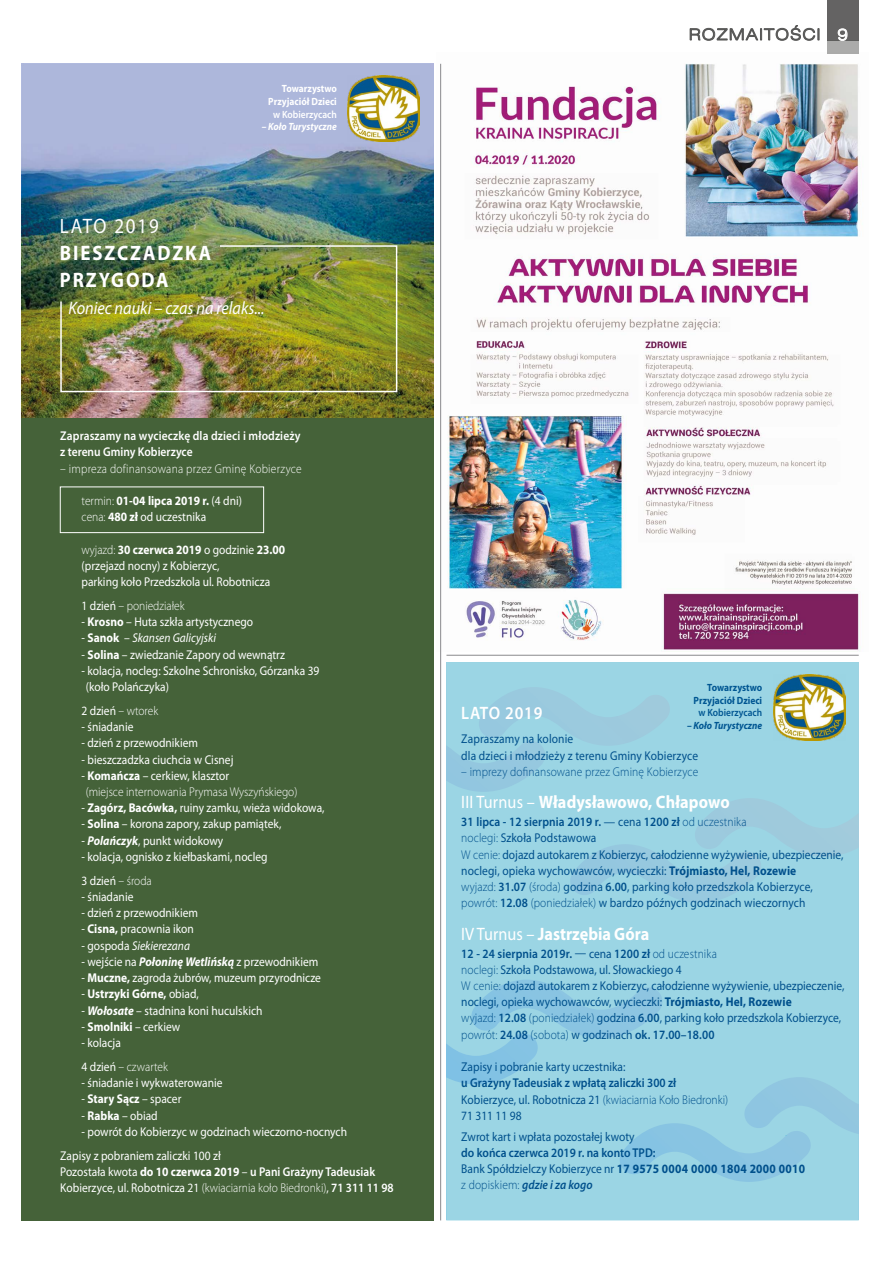
<style>
.page{position:relative;width:893px;height:1263px;background:#fff}
.page>*{position:absolute;margin:0;border:0;box-sizing:border-box;transform-origin:0 0}
.t1{font:700 21px/27px "Myriad Pro";letter-spacing:.1em;color:#fff;scale:.9 1}
.t2{font:21px "Myriad Pro";letter-spacing:.1em;color:#fff;scale:.9 1}
.t3{font:700 18px "Myriad Pro";color:#fff;scale:.9 1}
.t4{font:italic 18px "Myriad Pro";color:#fff;scale:.9 1}
.t5{font:600 18px "Myriad Pro";letter-spacing:.05em;color:#fff;scale:.9 1}
.t6{font:15.75px "Swis 721 Lt Ex EU";letter-spacing:.075em;color:#575756}
.t7{font:12.75px/16.2px "Myriad Pro";color:#fff;scale:.9 1}
.t8{font:12.75px/16.2px "Myriad Pro";color:#00508c;scale:.9 1}
.t9{font:600 12.75px/16.2px "Myriad Pro";color:#00508c;scale:.9 1}
.t10{font:300 12.75px/16.2px "Myriad Pro";color:#fff;scale:.9 1}
.t11{font:700 12.75px/16.2px "Myriad Pro";color:#fff;scale:.9 1}
.t12{font:600 12.75px/16.2px "Myriad Pro";letter-spacing:.01em;color:#fff;scale:.9 1}
.t13{font:italic 12.75px "Myriad Pro";color:#fff;scale:.9 1}
.t14{font:300 12.75px "Myriad Pro";letter-spacing:.01em;color:#00508c;scale:.9 1}
.t15{font:300 12.75px "Myriad Pro";letter-spacing:.02em;color:#fff;scale:.9 1}
.t16{font:700 10.5px/12.6px "Myriad Pro";color:#005692;text-align:right;scale:.9 1}
.t17{font:700 10.5px/12.6px "Myriad Pro";color:#fff;text-align:right;scale:.9 1}
.t18{font:italic 700 10.5px "Myriad Pro";color:#005692;scale:.9 1}
.t19{font:italic 700 10.5px "Myriad Pro";color:#fff;scale:.9 1}
.t20{font:600 10.5px "Myriad Pro";color:#005692;scale:.9 1}
.t21{font:600 10.5px "Myriad Pro";color:#fff;scale:.9 1}
.s1{font-weight:300}
.s2{font-weight:400}
.s3{font-weight:700}
.s4{font-style:normal}
.s5{font-weight:700;font-style:normal}
.s6{font-weight:700;font-style:italic}
.s7{font-weight:600}
.s8{color:#fff}
.s9{font-style:italic}
</style>
<div class="page">
<img style="left:21px;top:64px;width:413px;height:354px">
<svg style="left:446px;top:662px;width:413px;height:558px;background:#99d2e3"></svg>
<hr style="left:446px;top:655px;width:413px;height:1px;background:#969699">
<div style="left:21px;top:418px;width:413px;height:802px;background:#456239"></div>
<img style="left:440px;top:53px;width:420px;height:598px">
<img style="left:773px;top:674px;width:72px;height:66px">
<img style="left:348px;top:75px;width:72px;height:66px">
<img style="left:60px;top:245px;width:338px;height:148px">
<div style="left:60px;top:486px;width:204px;height:47px;border:1px solid #fff"></div>
<hr style="left:440px;top:64px;width:1px;height:1156px;background:#969699">
<svg style="left:689px;top:25px;width:130px;height:16px"></svg>
<div style="left:827px;top:0;width:32px;height:40px;background:#646363"></div>
<div style="left:827px;top:40px;width:32px;height:13px;background:#ababaa"></div>
<svg style="left:837px;top:28px;width:11px;height:13px"></svg>
<p class="t17" style="left:268px;top:82px;width:78px">Towarzystwo<br>Przyjaciół Dzieci</p>
<p class="t21" style="left:273px;top:107px;width:72px">w Kobierzycach</p>
<p class="t19" style="left:262px;top:120px;width:85px">– Koło Turystyczne</p>
<h1 class="t2" style="left:60px;top:213px;width:111px">LATO 2019</h1>
<h1 class="t1" style="left:60px;top:239px;width:170px">BIESZCZADZKA<br>PRZYGODA</h1>
<h2 class="t4" style="left:68px;top:297px;width:219px">Koniec nauki – czas na relaks...</h2>
<p class="t12" style="left:60px;top:427px;width:268px">Zapraszamy na wycieczkę dla dzieci i młodzieży z terenu Gminy Kobierzyce</p>
<p class="t15" style="left:60px;top:461px;width:270px">– impreza dofinansowana przez Gminę Kobierzyce</p>
<p class="t11" style="left:82px;top:492px;width:180px"><span class="s1">termin:</span> 01-04 lipca 2019 r. <span class="s2">(4 dni) </span><span class="s1">cena:</span> 480 zł <span class="s2">od uczestnika</span></p>
<p class="t7" style="left:82px;top:541px;width:228px"><span class="s1">wyjazd:</span> <span class="s3">30 czerwca 2019</span> o godzinie <span class="s3">23.00 </span>(przejazd nocny) z Kobierzyc,<br>parking koło Przedszkola ul. Robotnicza</p>
<p class="t10" style="left:82px;top:597px;width:116px"><span class="s2">1 dzień</span> – poniedziałek</p>
<p class="t7" style="left:82px;top:614px;width:192px">- <span class="s3">Krosno</span> – Huta szkła artystycznego</p>
<p class="t13" style="left:82px;top:630px;width:151px"><span class="s4">-</span> <span class="s5">Sanok</span> <span class="s4">–</span> Skansen Galicyjski</p>
<p class="t7" style="left:82px;top:646px;width:228px">- <span class="s3">Solina</span> – zwiedzanie Zapory od wewnątrz</p>
<p class="t7" style="left:86px;top:662px;width:261px;text-indent:-4px">- kolacja, nocleg: Szkolne Schronisko, Górzanka 39 (koło Polańczyka)</p>
<p class="t10" style="left:82px;top:702px;width:87px"><span class="s2">2 dzień</span> – wtorek</p>
<p class="t7" style="left:82px;top:719px;width:59px">- śniadanie</p>
<p class="t7" style="left:82px;top:735px;width:131px">- dzień z przewodnikiem</p>
<p class="t7" style="left:82px;top:751px;width:170px">- bieszczadzka ciuchcia w Cisnej</p>
<p class="t10" style="left:86px;top:767px;width:237px;text-indent:-4px"><span class="s2">-</span> <span class="s3">Komańcza</span> <span class="s2">– cerkiew, klasztor<br></span>(miejsce internowania Prymasa Wyszyńskiego)</p>
<p class="t7" style="left:82px;top:800px;width:272px">- <span class="s3">Zagórz, Bacówka,</span> ruiny zamku, wieża widokowa,</p>
<p class="t7" style="left:82px;top:816px;width:224px">- <span class="s3">Solina</span> – korona zapory, zakup pamiątek,</p>
<p class="t7" style="left:82px;top:832px;width:159px">- <span class="s6">Polańczyk</span>, punkt widokowy</p>
<p class="t7" style="left:82px;top:844px;width:208px;line-height:24px">- kolacja, ognisko z kiełbaskami, nocleg<br>3 dzień <span class="s1">– środa</span></p>
<p class="t7" style="left:82px;top:888px;width:59px">- śniadanie</p>
<p class="t7" style="left:82px;top:905px;width:131px">- dzień z przewodnikiem</p>
<p class="t7" style="left:82px;top:921px;width:126px">- <span class="s3">Cisna,</span> pracownia ikon</p>
<p class="t13" style="left:82px;top:937px;width:122px"><span class="s4">- gospoda</span> Siekierezana</p>
<p class="t7" style="left:82px;top:953px;width:265px">- wejście na <span class="s6">Połoninę Wetlińską</span> z przewodnikiem</p>
<p class="t7" style="left:82px;top:969px;width:268px">- <span class="s3">Muczne,</span> zagroda żubrów, muzeum przyrodnicze</p>
<p class="t11" style="left:82px;top:985px;width:132px"><span class="s2">-</span> Ustrzyki Górne, <span class="s2">obiad,</span></p>
<p class="t7" style="left:82px;top:1002px;width:203px">- <span class="s6">Wołosate</span> – stadnina koni huculskich</p>
<p class="t7" style="left:82px;top:1018px;width:111px">- <span class="s3">Smolniki</span> – cerkiew</p>
<p class="t7" style="left:82px;top:1030px;width:97px;line-height:24px">- kolacja<br>4 dzień <span class="s1">– czwartek</span></p>
<p class="t7" style="left:82px;top:1074px;width:158px">- śniadanie i wykwaterowanie</p>
<p class="t11" style="left:82px;top:1090px;width:113px"><span class="s2">-</span> Stary Sącz <span class="s2">– spacer</span></p>
<p class="t7" style="left:82px;top:1107px;width:86px">- <span class="s3">Rabka</span> – obiad</p>
<p class="t7" style="left:60px;top:1119px;width:320px;line-height:24px;text-indent:21px">- powrót do Kobierzyc w godzinach wieczorno-nocnych<br>Zapisy z pobraniem zaliczki 100 zł</p>
<p class="t7" style="left:60px;top:1163px;width:372px">Pozostała kwota <span class="s3">do 10 czerwca 2019</span> – <span class="s7">u Pani Grażyny Tadeusiak<br></span>Kobierzyce, ul. Robotnicza 21 <span class="s1">(kwiaciarnia koło Biedronki)</span>, <span class="s7">71 311 11 98</span></p>
<p class="t6" style="left:689px;top:25px;width:160px">ROZMAITOŚCI <span class="s8">9</span></p>
<p class="t16" style="left:694px;top:681px;width:78px">Towarzystwo<br>Przyjaciół Dzieci</p>
<p class="t20" style="left:698px;top:706px;width:72px">w Kobierzycach</p>
<p class="t18" style="left:687px;top:718px;width:85px">– Koło Turystyczne</p>
<h2 class="t5" style="left:461px;top:702px;width:92px">LATO 2019</h2>
<p class="t8" style="left:461px;top:731px;width:265px">Zapraszamy na kolonie<br>dla dzieci i młodzieży z terenu Gminy Kobierzyce</p>
<p class="t14" style="left:461px;top:764px;width:265px">– imprezy dofinansowane przez Gminę Kobierzyce</p>
<h2 class="t3" style="left:461px;top:790px;width:300px"><span class="s2">III Turnus –</span> Władysławowo, Chłapowo</h2>
<p class="t8" style="left:461px;top:814px;width:426px"><span class="s7">31 lipca - 12 sierpnia 2019 r.</span> — cena <span class="s7">1200 zł</span> <span class="s1">od uczestnika<br>noclegi:</span> Szkoła Podstawowa<br><span class="s1">W cenie:</span> dojazd autokarem z Kobierzyc, całodzienne wyżywienie, ubezpieczenie, noclegi, opieka wychowawców, wycieczki: <span class="s3">Trójmiasto, Hel, Rozewie<br></span><span class="s1">wyjazd:</span> <span class="s7">31.07</span> <span class="s1">(środa)</span> godzina <span class="s7">6.00</span>, parking koło przedszkola Kobierzyce, <span class="s1">powrót:</span> <span class="s7">12.08</span> <span class="s1">(poniedziałek)</span> w bardzo późnych godzinach wieczornych</p>
<h2 class="t3" style="left:461px;top:922px;width:210px"><span class="s2">IV Turnus –</span> Jastrzębia Góra</h2>
<p class="t8" style="left:461px;top:945px;width:427px"><span class="s7">12 - 24 sierpnia 2019r.</span> — cena <span class="s7">1200 zł</span> <span class="s1">od uczestnika<br>noclegi:</span> Szkoła Podstawowa, ul. Słowackiego 4<br><span class="s1">W cenie:</span> dojazd autokarem z Kobierzyc, całodzienne wyżywienie, ubezpieczenie, noclegi, opieka wychowawców, wycieczki: <span class="s3">Trójmiasto, Hel, Rozewie<br></span><span class="s1">wyjazd:</span> <span class="s7">12.08</span> <span class="s1">(poniedziałek)</span> godzina <span class="s7">6.00</span>, parking koło przedszkola Kobierzyce, <span class="s1">powrót:</span> <span class="s7">24.08</span> <span class="s1">(sobota)</span> w godzinach <span class="s7">ok. 17.00–18.00</span></p>
<p class="t8" style="left:461px;top:1058px;width:184px">Zapisy i pobranie karty uczestnika:</p>
<p class="t9" style="left:461px;top:1074px;width:298px">u Grażyny Tadeusiak z wpłatą zaliczki 300 zł<br><span class="s2">Kobierzyce, ul. Robotnicza 21</span> <span class="s1">(kwiaciarnia Koło Biedronki)<br></span><span class="s2">71 311 11 98</span></p>
<p class="t8" style="left:461px;top:1128px;width:194px">Zwrot kart i wpłata pozostałej kwoty</p>
<p class="t9" style="left:461px;top:1144px;width:384px">do końca czerwca 2019 r. na konto TPD:<br><span class="s2">Bank Spółdzielczy Kobierzyce nr</span> <span class="s3">17 9575 0004 0000 1804 2000 0010 </span><span class="s1">z dopiskiem:</span> <span class="s9">gdzie i za kogo</span></p>
</div>
